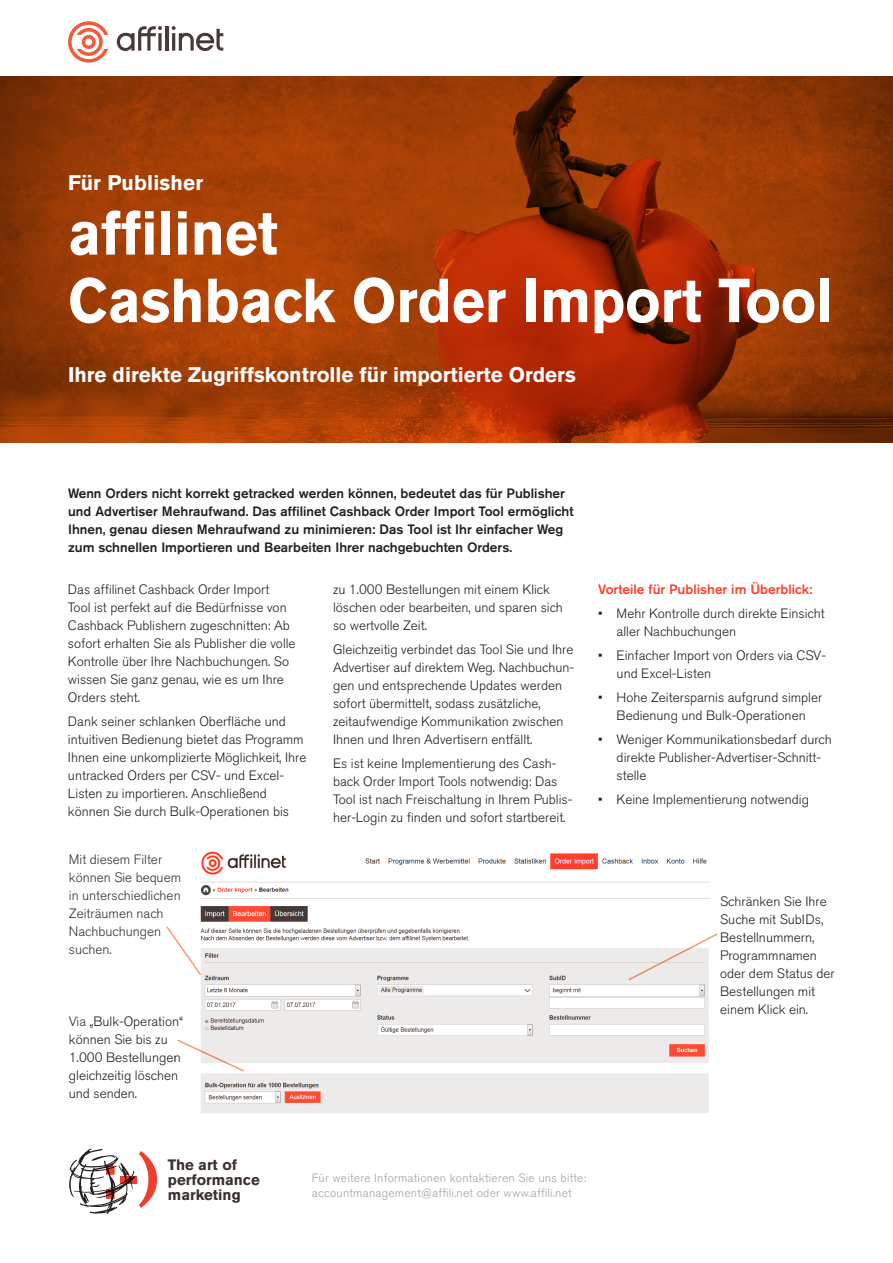
<style>
.page{position:relative;width:893px;height:1263px;background:#fff}
.page>*{position:absolute;margin:0;border:0;box-sizing:border-box;transform-origin:0 0}
.t1{font:700 61.5px/67.5px "Akzidenz Grotesk BE";color:#fff;scale:.92 1}
.t2{font:700 21px "Akzidenz Grotesk BE";color:#fff}
.t3{font:700 15px/15px "Akzidenz Grotesk BE";color:#3b302d}
.t4{font:300 13.5px/18px "Akzidenz Grotesk BE";color:#231f20}
.t5{font:500 13.5px/18px "Akzidenz Grotesk BE";color:#231f20}
.t6{font:300 13.5px/18px "Akzidenz Grotesk BE";color:#3b302d}
.t7{font:500 13.5px "Akzidenz Grotesk BE";color:#ff3f2c}
.t8{font:300 12px/15px "Akzidenz Grotesk BE";letter-spacing:.02em;color:#a8a199}
.s1{color:#3b302d}
</style>
<div class="page">
<svg style="left:69px;top:1149px;width:88px;height:65px"></svg>
<svg style="left:117px;top:26px;width:45px;height:25px"></svg>
<svg style="left:158px;top:33px;width:4px;height:18px"></svg>
<hr style="left:165px;top:26px;width:3px;height:25px;background:#483936">
<svg style="left:172px;top:26px;width:51px;height:25px"></svg>
<svg style="left:68px;top:21px;width:40px;height:42px"></svg>
<img style="left:200px;top:906px;width:509px;height:207px">
<svg style="left:0;top:77px;width:893px;height:366px;background:#9c3605"></svg>
<svg style="left:166px;top:925px;width:37px;height:51px"></svg>
<svg style="left:177px;top:1038px;width:69px;height:35px"></svg>
<svg style="left:627px;top:932px;width:91px;height:50px"></svg>
<img style="left:201px;top:851px;width:510px;height:48px">
<h2 class="t2" style="left:68px;top:171px;width:137px">Für Publisher</h2>
<h1 class="t1" style="left:68px;top:199px;width:833px">affilinet<br>Cashback Order Import Tool</h1>
<h2 class="t2" style="left:68px;top:363px;width:509px">Ihre direkte Zugriffskontrolle für importierte Orders</h2>
<p class="t5" style="left:68px;top:484px;width:507px">Wenn Orders nicht korrekt getracked werden können, bedeutet das für Publisher und Advertiser Mehraufwand. Das affilinet Cashback Order Import Tool ermöglicht Ihnen, genau diesen Mehraufwand zu minimieren: Das Tool ist Ihr einfacher Weg zum schnellen Importieren und Bearbeiten Ihrer nachgebuchten Orders.</p>
<p class="t4" style="left:68px;top:581px;width:229px">Das affilinet Cashback Order Import<br>Tool ist perfekt auf die Bedürfnisse von Cashback Publishern zugeschnitten: Ab sofort erhalten Sie als Publisher die volle Kontrolle über Ihre Nachbuchungen. So wissen Sie ganz genau, wie es um Ihre Orders steht.</p>
<p class="t4" style="left:68px;top:713px;width:240px">Dank seiner schlanken Oberfläche und intuitiven Bedienung bietet das Programm Ihnen eine unkomplizierte Möglichkeit, Ihre untracked Orders per CSV- und Excel-Listen zu importieren. Anschließend können Sie durch Bulk-Operationen bis</p>
<p class="t4" style="left:333px;top:581px;width:231px">zu 1.000 Bestellungen mit einem Klick löschen oder bearbeiten, und sparen sich so wertvolle Zeit.</p>
<p class="t4" style="left:333px;top:641px;width:243px">Gleichzeitig verbindet das Tool Sie und Ihre Advertiser auf direktem Weg. Nachbuchun&shy;gen und entsprechende Updates werden sofort übermittelt, sodass zusätzliche, zeitaufwendige Kommunikation zwischen Ihnen und Ihren Advertisern entfällt.</p>
<p class="t4" style="left:333px;top:755px;width:241px">Es ist keine Implementierung des Cash&shy;back Order Import Tools notwendig: Das Tool ist nach Freischaltung in Ihrem Publis&shy;her-Login zu finden und sofort startbereit.</p>
<p class="t6" style="left:69px;top:851px;width:114px">Mit diesem Filter können Sie bequem in unterschiedlichen<br>Zeiträumen nach<br>Nachbuchungen suchen.</p>
<p class="t4" style="left:69px;top:1012px;width:116px"><span class="s1">Via</span> „Bulk-Operation“ können Sie bis zu<br>1.000 Bestellungen gleichzeitig löschen und senden.</p>
<p class="t7" style="left:598px;top:581px;width:216px">Vorteile für Publisher im Überblick:</p>
<p class="t4" style="left:617px;top:605px;width:210px;text-indent:-18px">• Mehr Kontrolle durch direkte Einsicht aller Nachbuchungen</p>
<p class="t4" style="left:617px;top:647px;width:211px;text-indent:-18px">• Einfacher Import von Orders via CSV&shy;und Excel-Listen</p>
<p class="t4" style="left:598px;top:689px;width:226px;text-align:center">• Hohe Zeitersparnis aufgrund simpler<br>Bedienung und Bulk-Operationen</p>
<p class="t4" style="left:617px;top:731px;width:217px;text-indent:-18px">• Weniger Kommunikationsbedarf durch direkte Publisher-Advertiser-Schnitt&shy;stelle</p>
<p class="t4" style="left:598px;top:791px;width:212px">• Keine Implementierung notwendig</p>
<p class="t4" style="left:720px;top:893px;width:116px">Schränken Sie Ihre<br>Suche mit SubIDs,<br>Bestellnummern,<br>Programmnamen oder dem Status der<br>Bestellungen mit einem Klick ein.</p>
<p class="t3" style="left:168px;top:1157px;width:93px">The art of performance marketing</p>
<p class="t8" style="left:312px;top:1171px;width:276px">Für weitere Informationen kontaktieren Sie uns bitte: accountmanagement@affili.net oder www.affili.net</p>
</div>
